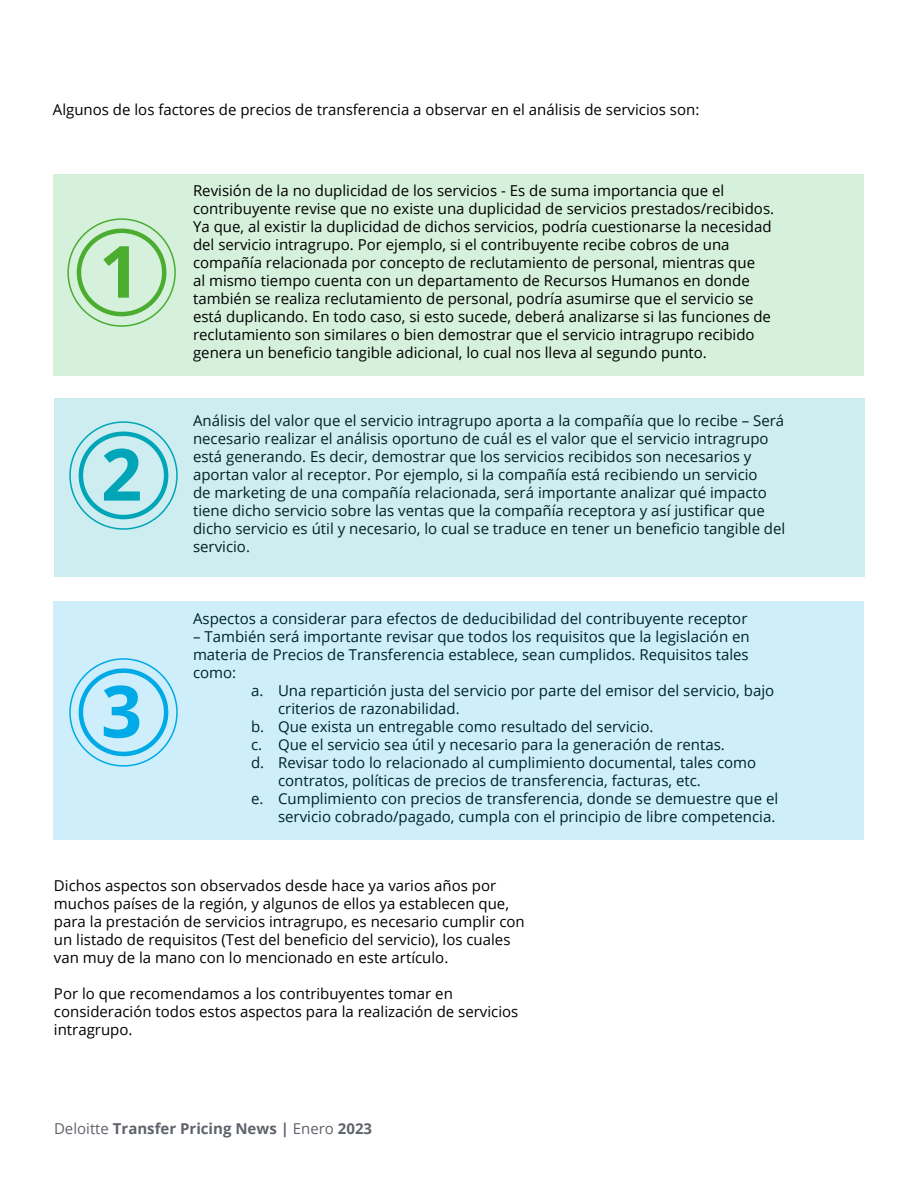
<style>
.page{position:relative;width:918px;height:1188px;background:#fff}
.page>*{position:absolute;margin:0;border:0;box-sizing:border-box;transform-origin:0 0}
.t1{font:700 72px "Open Sans";color:#4aad30}
.t2{font:700 72px "Open Sans";color:#00a5b8}
.t3{font:700 72px "Open Sans";color:#00aae7}
.t4{font:15px/18px "Open Sans";color:#000}
.t5{font:700 15px "Open Sans";color:#5f636a}
.s1{font-weight:400}
.s2{font-style:italic}
</style>
<div class="page">
<div style="left:53px;top:174px;width:810px;height:202px;background:#d5f0db"></div>
<div style="left:77px;top:229px;width:89px;height:87px;border:4px solid #4aad30;border-radius:50%"></div>
<div style="left:67px;top:218px;width:109px;height:109px;border:2px solid #4aad30;border-radius:50%"></div>
<div style="left:54px;top:398px;width:810px;height:179px;background:#cdedf1"></div>
<div style="left:53px;top:602px;width:810px;height:238px;background:#cdeefa"></div>
<p class="t4" style="left:53px;top:100px;width:648px">Algunos de los factores de precios de transferencia a observar en el análisis de servicios son:</p>
<h1 class="t1" style="left:99px;top:221px;width:43px">1</h1>
<h1 class="t2" style="left:101px;top:424px;width:43px">2</h1>
<h1 class="t3" style="left:101px;top:661px;width:43px">3</h1>
<p class="t4" style="left:193px;top:181px;width:583px">Revisión de la no duplicidad de los servicios - Es de suma importancia que el contribuyente revise que no existe una duplicidad de servicios prestados/recibidos.<br>Ya que, al existir la duplicidad de dichos servicios, podría cuestionarse la necesidad del servicio intragrupo. Por ejemplo, si el contribuyente recibe cobros de una compañía relacionada por concepto de reclutamiento de personal, mientras que<br>al mismo tiempo cuenta con un departamento de Recursos Humanos en donde también se realiza reclutamiento de personal, podría asumirse que el servicio se está duplicando. En todo caso, si esto sucede, deberá analizarse si las funciones de reclutamiento son similares o bien demostrar que el servicio intragrupo recibido genera un beneficio tangible adicional, lo cual nos lleva al segundo punto.</p>
<p class="t4" style="left:193px;top:411px;width:594px">Análisis del valor que el servicio intragrupo aporta a la compañía que lo recibe – Será necesario realizar el análisis oportuno de cuál es el valor que el servicio intragrupo está generando. Es decir, demostrar que los servicios recibidos son necesarios y aportan valor al receptor. Por ejemplo, si la compañía está recibiendo un servicio<br>de marketing de una compañía relacionada, será importante analizar qué impacto tiene dicho servicio sobre las ventas que la compañía receptora y así justificar que dicho servicio es útil y necesario, lo cual se traduce en tener un beneficio tangible del servicio.</p>
<p class="t4" style="left:193px;top:609px;width:556px">Aspectos a considerar para efectos de deducibilidad del contribuyente receptor</p>
<p class="t4" style="left:193px;top:627px;width:558px;text-align:justify">– También será importante revisar que todos los requisitos que la legislación en materia de Precios de Transferencia establece, sean cumplidos. Requisitos tales como:</p>
<p class="t4" style="left:251px;top:681px;width:525px">a. Una repartición justa del servicio por parte del emisor del servicio, bajo</p>
<p class="t4" style="left:278px;top:699px;width:183px">criterios de razonabilidad.</p>
<p class="t4" style="left:251px;top:717px;width:404px">b. Que exista un entregable como resultado del servicio.</p>
<p class="t4" style="left:251px;top:735px;width:475px">c. Que el servicio sea útil y necesario para la generación de rentas.</p>
<p class="t4" style="left:251px;top:753px;width:507px">d. Revisar todo lo relacionado al cumplimiento documental, tales como</p>
<p class="t4" style="left:278px;top:771px;width:424px">contratos, políticas de precios de transferencia, facturas, etc.</p>
<p class="t4" style="left:251px;top:789px;width:529px">e. Cumplimiento con precios de transferencia, donde se demuestre que el</p>
<p class="t4" style="left:278px;top:807px;width:499px">servicio cobrado/pagado, cumpla con el principio de libre competencia.</p>
<p class="t4" style="left:54px;top:876px;width:472px">Dichos aspectos son observados desde hace ya varios años por muchos países de la región, y algunos de ellos ya establecen que, para la prestación de servicios intragrupo, es necesario cumplir con un listado de requisitos (Test del beneficio del servicio), los cuales van muy de la mano con lo mencionado en este artículo.</p>
<p class="t4" style="left:54px;top:984px;width:466px">Por lo que recomendamos a los contribuyentes tomar en consideración todos estos aspectos para la realización de servicios intragrupo.</p>
<p class="t5" style="left:54px;top:1118px;width:320px"><span class="s1">Deloitte</span> Transfer Pricing News <span class="s2">|</span> <span class="s1">Enero</span> 2023</p>
</div>
